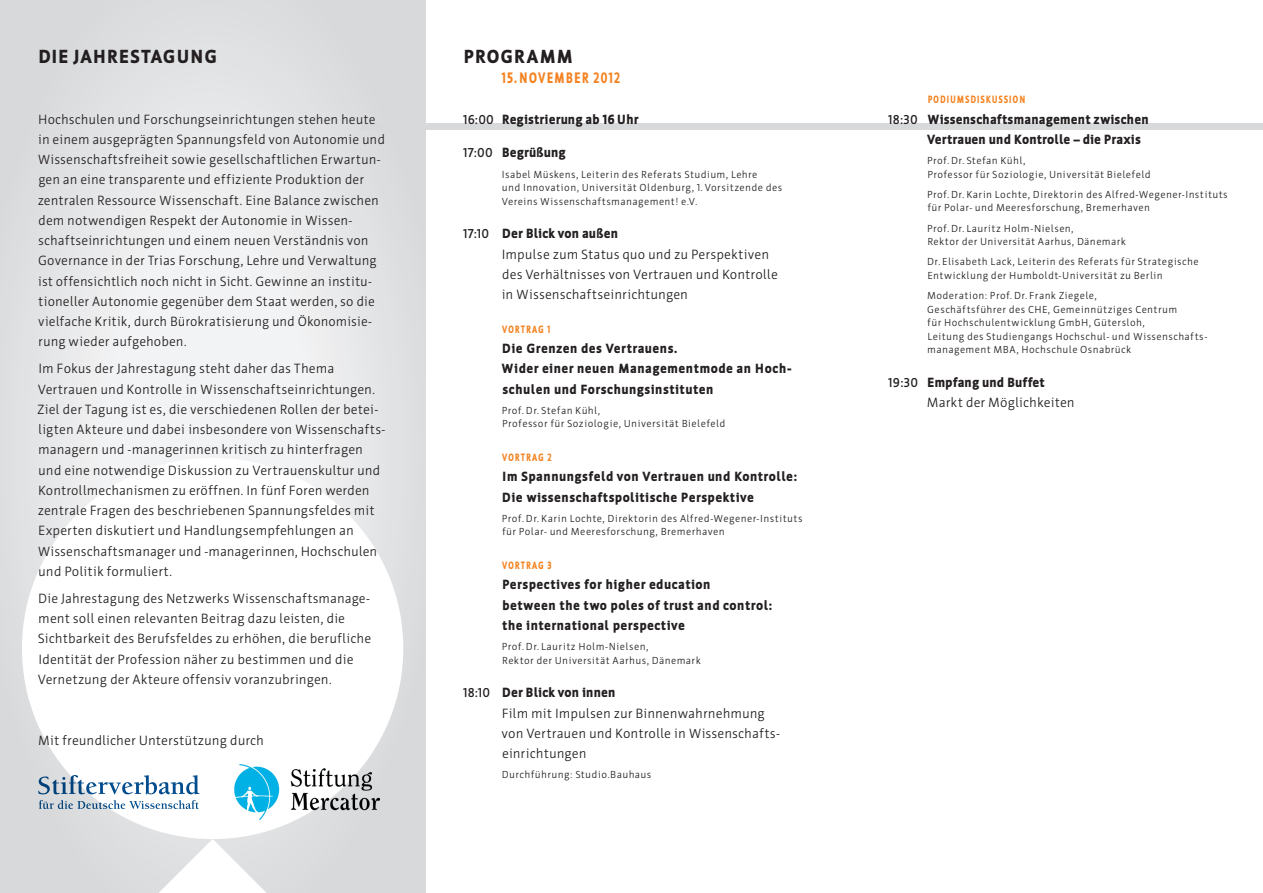
<style>
.page{position:relative;width:1263px;height:893px;background:#fff}
.page>*{position:absolute;margin:0;border:0;box-sizing:border-box;transform-origin:0 0}
.t1{font:900 18.75px "Werk";letter-spacing:.035em;color:#231f20}
.t2{font:900 15px "Werk Condensed";letter-spacing:.065em;color:#f58220}
.t3{font:13.2px/20.2px "Werk";color:#231f20}
.t4{font:900 13.2px/20.2px "Werk";letter-spacing:.025em;color:#231f20}
.t5{font:900 13.2px/20.2px "Werk";letter-spacing:.005em;color:#231f20}
.t6{font:900 10.5px "Werk Condensed";letter-spacing:.075em;color:#f58220}
.t7{font:10.05px/13.5px "Werk";letter-spacing:.035em;color:#231f20}
.s1{font-weight:700;font-size:12.75px}
.s2{font-weight:900}
</style>
<div class="page">
<div style="left:0;top:0;width:425px;height:893px;background:linear-gradient(to right,#e6e6e8,#e5e5e7)"></div>
<div style="left:22px;top:458px;width:381px;height:381px;background:#fff;border-radius:50%"></div>
<svg style="left:159px;top:839px;width:108px;height:54px"></svg>
<div style="left:361px;top:124px;width:902px;height:6px;background:#d8d9db"></div>
<svg style="left:38px;top:775px;width:161px;height:19px"></svg>
<svg style="left:39px;top:800px;width:160px;height:9px"></svg>
<img style="left:234px;top:764px;width:145px;height:55px">
<h1 class="t1" style="left:38px;top:46px;width:181px">DIE JAHRESTAGUNG</h1>
<p class="t3" style="left:38px;top:109px;width:349px">Hochschulen und Forschungseinrichtungen stehen heute in einem ausgeprägten Spannungsfeld von Autonomie und Wissenschaftsfreiheit sowie gesellschaftlichen Erwartun&shy;gen an eine transparente und effiziente Produktion der zentralen Ressource Wissenschaft. Eine Balance zwischen dem notwendigen Respekt der Autonomie in Wissen&shy;schaftseinrichtungen und einem neuen Verständnis von Governance in der Trias Forschung, Lehre und Verwaltung ist offensichtlich noch nicht in Sicht. Gewinne an institu&shy;tioneller Autonomie gegenüber dem Staat werden, so die vielfache Kritik, durch Bürokratisierung und Ökonomisie&shy;rung wieder aufgehoben.</p>
<p class="t3" style="left:37px;top:359px;width:349px">Im Fokus der Jahrestagung steht daher das Thema<br>V ertrauen und Kontrolle in Wissenschaftseinrichtungen.<br>Ziel der Tagung ist es, die verschiedenen Rollen der betei&shy;ligten Akteure und dabei insbesondere von Wissenschafts&shy;managern und -managerinnen kritisch zu hinterfragen und eine notwendige Diskussion zu Vertrauenskultur und Kontrollmechanismen zu eröffnen. In fünf Foren werden zentrale Fragen des beschriebenen Spannungsfeldes mit Experten diskutiert und Handlungsempfehlungen an<br>W issenschaftsmanager und -managerinnen, Hochschulen und Politik formuliert.</p>
<p class="t3" style="left:38px;top:588px;width:335px">Die Jahrestagung des Netzwerks Wissenschaftsmanage&shy;ment soll einen relevanten Beitrag dazu leisten, die Sichtbarkeit des Berufsfeldes zu erhöhen, die berufliche Identität der Profession näher zu bestimmen und die Vernetzung der Akteure offensiv voranzubringen.</p>
<p class="t3" style="left:38px;top:730px;width:227px">Mit freundlicher Unterstützung durch</p>
<h1 class="t1" style="left:463px;top:46px;width:111px">PROGRAMM</h1>
<p class="t2" style="left:502px;top:70px;width:120px">15. NOVEMBER 2012</p>
<p class="t5" style="left:463px;top:109px;width:177px"><span class="s1">16:00</span> Registrierung ab 16 Uhr</p>
<p class="t5" style="left:463px;top:143px;width:104px"><span class="s1">17:00</span> Begrüßung</p>
<p class="t7" style="left:502px;top:167px;width:282px">Isabel Müskens, Leiterin des Referats Studium, Lehre<br>und Innovation, U niversität Oldenburg, 1. Vorsitzende des<br>Vereins Wissenschaftsmanagement! e.V.</p>
<p class="t3" style="left:501px;top:224px;width:278px;text-indent:-38px"><span class="s1">17:10</span> <span class="s2">Der Blick von außen<br></span>Impulse zum Status quo und zu Perspektiven des Verhältnisses von Vertrauen und Kontrolle in Wissenschaftseinrichtungen</p>
<p class="t6" style="left:502px;top:323px;width:50px">VORTRAG 1</p>
<p class="t4" style="left:501px;top:338px;width:291px">Die Grenzen des Vertrauens.<br>Wider einer neuen Managementmode an Hoch&shy;schulen und Forschungsinstituten</p>
<p class="t7" style="left:502px;top:404px;width:225px">Prof. Dr. Stefan Kühl,<br>Professor für Soziologie, Universität Bielefeld</p>
<p class="t6" style="left:502px;top:452px;width:51px">VORTRAG 2</p>
<p class="t4" style="left:502px;top:467px;width:297px">Im Spannungsfeld von Vertrauen und Kontrolle:<br>Die wissenschaftspolitische Perspektive</p>
<p class="t7" style="left:502px;top:512px;width:302px">Prof. Dr. Karin Lochte, Direktorin des Alfred-Wegener-Instituts für Polar- und Meeresforschung, Bremerhaven</p>
<p class="t6" style="left:502px;top:560px;width:51px">VORTRAG 3</p>
<p class="t4" style="left:502px;top:575px;width:272px">Perspectives for higher education<br>between the two poles of trust and control: the international perspective</p>
<p class="t7" style="left:502px;top:640px;width:200px">Prof. Dr. Lauritz Holm-Nielsen,<br>Rektor der Universität Aarhus, Dänemark</p>
<p class="t3" style="left:502px;top:683px;width:280px;text-indent:-39px"><span class="s1">18:10</span> <span class="s2">Der Blick von innen<br></span>Film mit Impulsen zur Binnenwahrnehmung von Vertrauen und Kontrolle in Wissenschafts&shy;einrichtungen</p>
<p class="t7" style="left:502px;top:768px;width:151px">Durchführung: Studio.Bauhaus</p>
<p class="t6" style="left:928px;top:94px;width:99px">PODIUMSDISKUSSION</p>
<p class="t5" style="left:927px;top:109px;width:223px;text-indent:-39px"><span class="s1">18:30</span> Wissenschaftsmanagement zwischen<br>Vertrauen und Kontrolle – die Praxis</p>
<p class="t7" style="left:927px;top:154px;width:225px">Prof. Dr. Stefan Kühl,<br>Professor für Soziologie, Universität Bielefeld</p>
<p class="t7" style="left:927px;top:188px;width:302px">Prof. Dr. Karin Lochte, Direktorin des Alfred-Wegener-Instituts für Polar- und Meeresforschung, Bremerhaven</p>
<p class="t7" style="left:927px;top:221px;width:200px">Prof. Dr. Lauritz Holm-Nielsen,<br>Rektor der Universität Aarhus, Dänemark</p>
<p class="t7" style="left:927px;top:255px;width:273px">Dr. Elisabeth Lack, Leiterin des Referats für Strategische<br>Entwicklung der Humboldt-Universität zu Berlin</p>
<p class="t7" style="left:927px;top:289px;width:282px">Moderation: Prof. Dr. Frank Ziegele,<br>Geschäftsführer des CHE, G emeinnütziges Centrum<br>für Hochschulentwicklung GmbH, Gütersloh,<br>Leitung des Studiengangs Hochschul- und Wissenschafts&shy;management MBA, Hochschule Osnabrück</p>
<p class="t3" style="left:927px;top:372px;width:149px;text-indent:-39px"><span class="s1">19:30</span> <span class="s2">Empfang und Buffet<br></span>Markt der Möglichkeiten</p>
</div>
